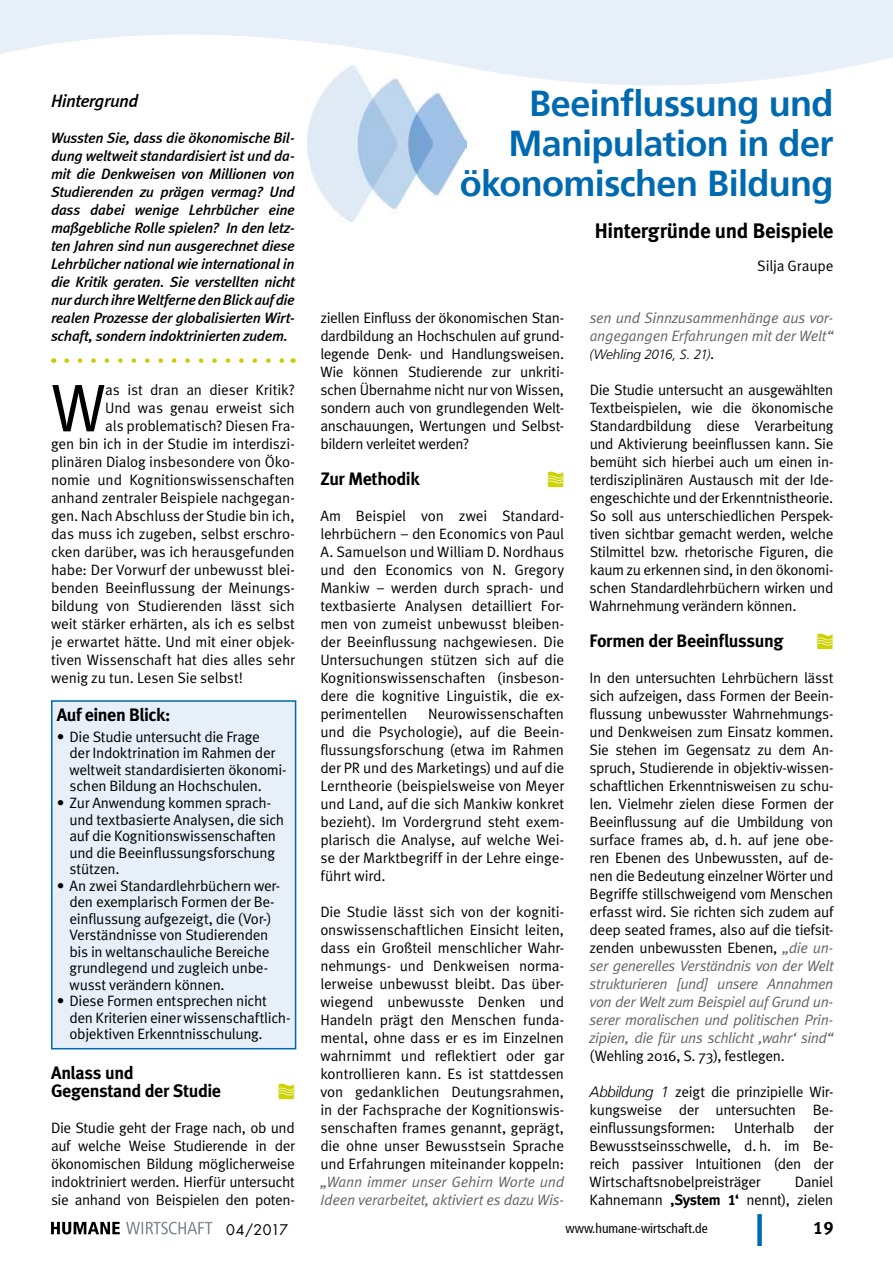
<style>
.page{position:relative;width:893px;height:1263px;background:#fff}
.page>*{position:absolute;margin:0;border:0;box-sizing:border-box;transform-origin:0 0}
.Fließtext_Meta_Norma{font:67.5px "Meta Normal";color:#000}
.Headline_1{font:700 36px/39.6px "Frutiger 65";letter-spacing:-.02em;color:#006ab0;text-align:right}
.Headline_2{font:700 21px "Meta";letter-spacing:-.015em;color:#000}
.Zwischenüberschrift{font:700 18px/18px "Meta";letter-spacing:-.02em;color:#000}
.Einleitungstext{font:italic 500 18px "Meta";letter-spacing:-.03em;color:#000}
.t1{font:18px "Meta Bold LF";color:#000}
.Fließtext_Meta_Norma-2{font:15px/18px "Meta Normal";letter-spacing:-.015em;color:#000;text-align:justify}
.Einleitungstext-2{font:italic 500 15px/18px "Meta";letter-spacing:-.02em;color:#000;text-align:justify}
.Fließtext_Meta_Norma-3{font:italic 15px/18px "Meta Normal";letter-spacing:-.01em;color:#636466}
.Autor{font:15px "Meta Normal";letter-spacing:-.015em;color:#000}
.t2{font:14.25px "Futura";letter-spacing:.01em;color:#000}
.t3{font:condensed 13.5px "Frutiger 57";color:#000}
.Fließtext_Meta_Norma-4{font:italic 300 13.5px "Frutiger LT";letter-spacing:-.02em;color:#000}
.s1{font-style:italic;color:#636466}
.s2{font-family:"Meta Normal";font-weight:400;font-style:normal;font-size:15px}
.s3{font-family:"Frutiger LT";font-weight:300;font-style:italic}
.s4{font-family:"Meta Bold LF"}
</style>
<div class="page">
<svg style="left:0;top:0;width:893px;height:86px;fill:#e7eff9"></svg>
<div style="left:757px;top:1214px;width:5px;height:32px;background:#006ab0"></div>
<img style="left:307px;top:66px;width:160px;height:156px">
<svg style="left:51px;top:1222px;width:69px;height:12px"></svg>
<svg style="left:126px;top:1222px;width:86px;height:12px"></svg>
<svg style="left:67px;top:358px;width:217px;height:5px"></svg>
<div style="left:52px;top:701px;width:244px;height:348px;background:#e7eff9"></div>
<div style="left:51px;top:700px;width:245px;height:349px;border:2px solid #006ab0"></div>
<svg style="left:278px;top:1084px;width:17px;height:15px"></svg>
<svg style="left:547px;top:472px;width:17px;height:15px"></svg>
<svg style="left:816px;top:634px;width:17px;height:15px"></svg>
<p class="Einleitungstext" style="left:51px;top:90px;width:89px">Hintergrund</p>
<p class="Einleitungstext-2" style="left:51px;top:129px;width:245px">Wussten Sie, dass die ökonomische Bil&shy;dung weltweit standardisiert ist und da&shy;mit die Denkweisen von Millionen von Studierenden zu prägen vermag? Und dass dabei wenige Lehrbücher eine maßgebliche Rolle spielen? In den letz&shy;ten Jahren sind nun ausgerechnet diese Lehrbücher national wie international in die Kritik geraten. Sie verstellten nicht nur durch ihre Weltferne den Blick auf die realen Prozesse der globalisierten Wirt&shy;schaft, sondern indoktrinierten zudem.</p>
<p class="Fließtext_Meta_Norma" style="left:51px;top:369px;width:56px">W</p>
<p class="Fließtext_Meta_Norma-2" style="left:105px;top:381px;width:191px">as ist dran an dieser Kritik?</p>
<p class="Fließtext_Meta_Norma-2" style="left:105px;top:399px;width:191px">Und was genau erweist sich</p>
<p class="Fließtext_Meta_Norma-2" style="left:105px;top:417px;width:191px">als problematisch? Diesen Fra-</p>
<p class="Fließtext_Meta_Norma-2" style="left:51px;top:435px;width:245px">gen bin ich in der Studie im interdiszi-</p>
<p class="Fließtext_Meta_Norma-2" style="left:51px;top:453px;width:245px">plinären Dialog insbesondere von Öko-</p>
<p class="Fließtext_Meta_Norma-2" style="left:51px;top:471px;width:245px">nomie und Kognitionswissenschaften</p>
<p class="Fließtext_Meta_Norma-2" style="left:51px;top:489px;width:245px">anhand zentraler Beispiele nachgegan-</p>
<p class="Fließtext_Meta_Norma-2" style="left:51px;top:507px;width:245px">gen. Nach Abschluss der Studie bin ich,</p>
<p class="Fließtext_Meta_Norma-2" style="left:51px;top:525px;width:245px">das muss ich zugeben, selbst erschro-</p>
<p class="Fließtext_Meta_Norma-2" style="left:51px;top:543px;width:245px">cken darüber, was ich herausgefunden</p>
<p class="Fließtext_Meta_Norma-2" style="left:51px;top:561px;width:245px">habe: Der Vorwurf der unbewusst blei-</p>
<p class="Fließtext_Meta_Norma-2" style="left:51px;top:579px;width:245px">benden Beeinflussung der Meinungs-</p>
<p class="Fließtext_Meta_Norma-2" style="left:51px;top:597px;width:245px">bildung von Studierenden lässt sich</p>
<p class="Fließtext_Meta_Norma-2" style="left:51px;top:615px;width:245px">weit stärker erhärten, als ich es selbst</p>
<p class="Fließtext_Meta_Norma-2" style="left:51px;top:633px;width:245px">je erwartet hätte. Und mit einer objek-</p>
<p class="Fließtext_Meta_Norma-2" style="left:51px;top:651px;width:245px">tiven Wissenschaft hat dies alles sehr</p>
<p class="Fließtext_Meta_Norma-2" style="left:51px;top:669px;width:193px">wenig zu tun. Lesen Sie selbst!</p>
<p class="Zwischenüberschrift" style="left:57px;top:705px;width:115px">Auf einen Blick:</p>
<p class="Fließtext_Meta_Norma-2" style="left:70px;top:728px;width:219px;line-height:16.5px;text-align:left;text-indent:-13px">• Die Studie untersucht die Frage<br>der Indoktrination im Rahmen der weltweit standardisierten ökonomi&shy;schen Bildung an Hochschulen.</p>
<p class="Fließtext_Meta_Norma-2" style="left:70px;top:794px;width:216px;line-height:16.5px;text-align:left;text-indent:-13px">• Zur Anwendung kommen sprach&shy;und textbasierte Analysen, die sich auf die Kognitionswissenschaften und die Beeinflussungsforschung stützen.</p>
<p class="Fließtext_Meta_Norma-2" style="left:70px;top:877px;width:212px;line-height:16.5px;text-align:left;text-indent:-13px">• An zwei Standardlehrbüchern wer&shy;den exemplarisch Formen der Be&shy;einflussung aufgezeigt, die (Vor-)<br>Verständnisse von Studierenden bis in weltanschauliche Bereiche grundlegend und zugleich unbe&shy;wusst verändern können.</p>
<p class="Fließtext_Meta_Norma-2" style="left:70px;top:992px;width:223px;line-height:16.5px;text-align:left;text-indent:-13px">• Diese Formen entsprechen nicht den Kriterien einer wissenschaftlich&shy;objektiven Erkenntnisschulung.</p>
<p class="Zwischenüberschrift" style="left:51px;top:1064px;width:171px">Anlass und<br>Gegenstand der Studie</p>
<p class="Fließtext_Meta_Norma-2" style="left:51px;top:1119px;width:245px">Die Studie geht der Frage nach, ob und auf welche Weise Studierende in der ökonomischen Bildung möglicherweise indoktriniert werden. Hierfür untersucht sie anhand von Beispielen den poten-</p>
<p class="Headline_1" style="left:460px;top:84px;width:375px">Beeinflussung und<br>Manipulation in der ökonomischen Bildung</p>
<p class="Headline_2" style="left:595px;top:218px;width:240px">Hintergründe und Beispiele</p>
<p class="Autor" style="left:757px;top:257px;width:78px">Silja Graupe</p>
<p class="Fließtext_Meta_Norma-2" style="left:320px;top:309px;width:245px">ziellen Einfluss der ökonomischen Stan&shy;dardbildung an Hochschulen auf grund&shy;legende Denk- und Handlungsweisen.<br>Wie können Studierende zur unkriti&shy;schen Übernahme nicht nur von Wissen, sondern auch von grundlegenden Welt&shy;anschauungen, Wertungen und Selbst&shy;bildern verleitet werden?</p>
<p class="Zwischenüberschrift" style="left:320px;top:470px;width:101px">Zur Methodik</p>
<p class="Fließtext_Meta_Norma-2" style="left:320px;top:507px;width:245px">Am Beispiel von zwei Standard&shy;lehrbüchern – den Economics von Paul A. Samuelson und William D. Nordhaus und den Economics von N. Gregory Mankiw – werden durch sprach- und textbasierte Analysen detailliert For&shy;men von zumeist unbewusst bleiben&shy;der Beeinflussung nachgewiesen. Die Untersuchungen stützen sich auf die Kognitionswissenschaften (insbeson&shy;dere die kognitive Linguistik, die ex&shy;perimentellen</p>
<p class="Fließtext_Meta_Norma-2" style="left:320px;top:705px;width:245px;text-indent:108px">Neurowissenschaften und die Psychologie), auf die Beein&shy;flussungsforschung (etwa im Rahmen der PR und des Marketings) und auf die Lerntheorie (beispielsweise von Meyer und Land, auf die sich Mankiw konkret bezieht). Im Vordergrund steht exem&shy;plarisch die Analyse, auf welche Wei&shy;se der Marktbegriff in der Lehre einge&shy;führt wird.</p>
<p class="Fließtext_Meta_Norma-2" style="left:320px;top:903px;width:245px">Die Studie lässt sich von der kogniti&shy;onswissenschaftlichen Einsicht leiten, dass ein Großteil menschlicher Wahr&shy;nehmungs- und Denkweisen norma&shy;lerweise unbewusst bleibt. Das über&shy;wiegend unbewusste Denken und Handeln prägt den Menschen funda&shy;mental, ohne dass er es im Einzelnen wahrnimmt und reflektiert oder gar kontrollieren kann. Es ist stattdessen von gedanklichen Deutungsrahmen, in der Fachsprache der Kognitionswis&shy;senschaften frames genannt, geprägt, die ohne unser Bewusstsein Sprache und Erfahrungen miteinander koppeln: <span class="s1">„Wann immer unser Gehirn Worte und Ideen verarbeitet, aktiviert es dazu Wis-</span></p>
<p class="Fließtext_Meta_Norma-3" style="left:590px;top:309px;width:245px">sen und Sinnzusammenhänge aus vor&shy;angegangen Erfahrungen mit der Welt“</p>
<p class="Fließtext_Meta_Norma-4" style="left:590px;top:347px;width:126px">(Wehling 2016, S. 21)<span class="s2">.</span></p>
<p class="Fließtext_Meta_Norma-2" style="left:590px;top:381px;width:245px">Die Studie untersucht an ausgewählten Textbeispielen, wie die ökonomische Standardbildung diese Verarbeitung und Aktivierung beeinflussen kann. Sie bemüht sich hierbei auch um einen in&shy;terdisziplinären Austausch mit der Ide&shy;engeschichte und der Erkenntnistheorie.<br>So soll aus unterschiedlichen Perspek&shy;tiven sichtbar gemacht werden, welche Stilmittel bzw. rhetorische Figuren, die kaum zu erkennen sind, in den ökonomi&shy;schen Standardlehrbüchern wirken und Wahrnehmung verändern können.</p>
<p class="Zwischenüberschrift" style="left:590px;top:632px;width:195px">Formen der Beeinflussung</p>
<p class="Fließtext_Meta_Norma-2" style="left:590px;top:669px;width:245px">In den untersuchten Lehrbüchern lässt sich aufzeigen, dass Formen der Beein&shy;flussung unbewusster Wahrnehmungs&shy;und Denkweisen zum Einsatz kommen.<br>Sie stehen im Gegensatz zu dem An&shy;spruch, Studierende in objektiv-wissen&shy;schaftlichen Erkenntnisweisen zu schu&shy;len. Vielmehr zielen diese Formen der Beeinflussung auf die Umbildung von surface frames ab, d. h. auf jene obe&shy;ren Ebenen des Unbewussten, auf de&shy;nen die Bedeutung einzelner Wörter und Begriffe stillschweigend vom Menschen erfasst wird. Sie richten sich zudem auf deep seated frames, also auf die tiefsit&shy;zenden unbewussten Ebenen, <span class="s1">„die un&shy;ser generelles Verständnis von der Welt strukturieren [und] unsere Annahmen von der Welt zum Beispiel auf Grund un&shy;serer moralischen und politischen Prin&shy;zipien, die für uns schlicht ‚wahr‘ sind“ </span>(Wehling 2016, S. 73), festlegen.</p>
<p class="Fließtext_Meta_Norma-2" style="left:590px;top:1083px;width:245px"><span class="s3">Abbildung 1</span> zeigt die prinzipielle Wir&shy;kungsweise der untersuchten Be&shy;einflussungsformen:</p>
<p class="Fließtext_Meta_Norma-2" style="left:734px;top:1119px;width:62px">Unterhalb</p>
<p class="Fließtext_Meta_Norma-2" style="left:590px;top:1119px;width:245px;text-indent:224px">der Bewusstseinsschwelle, d. h. im Be&shy;reich passiver Intuitionen (den der Wirtschaftsnobelpreisträger</p>
<p class="Fließtext_Meta_Norma-2" style="left:590px;top:1173px;width:245px;text-align:right">Daniel<br>Kahnemann <span class="s4">‚System 1‘</span> nennt), zielen</p>
<p class="t2" style="left:226px;top:1220px;width:64px">04/2017</p>
<p class="t3" style="left:566px;top:1220px;width:144px">www.humane-wirtschaft.de</p>
<p class="t1" style="left:813px;top:1217px;width:22px">19</p>
</div>
